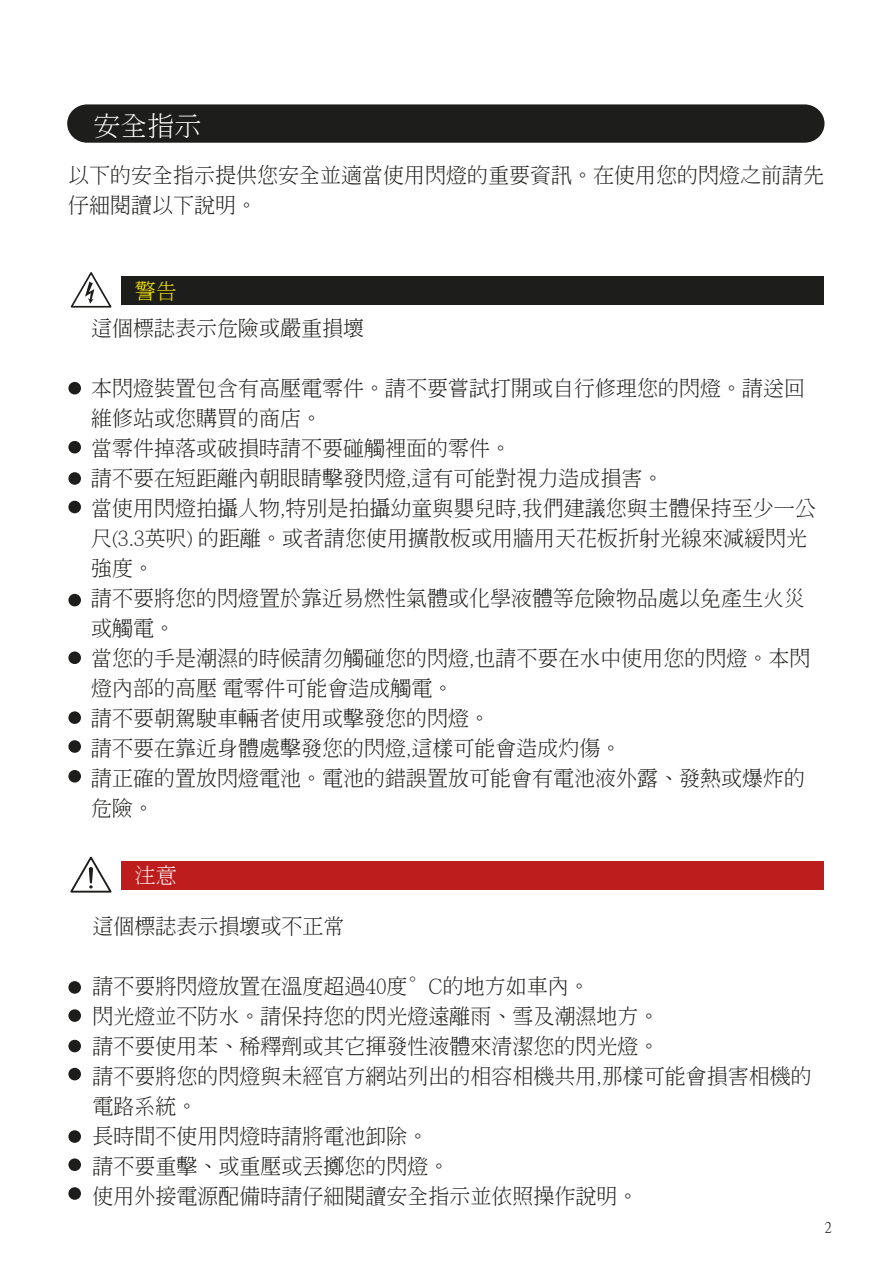
<style>
.page{position:relative;width:893px;height:1263px;background:#fff}
.page>*{position:absolute;margin:0;border:0;box-sizing:border-box;transform-origin:0 0}
.t1{font:300 27px "Adobe Ming Std";color:#fff}
.t2{font:300 21px/30px "Adobe Ming Std";color:#1d1d1b}
.t3{font:300 21px "Adobe Ming Std";color:#ffed00}
.t4{font:300 21px "Adobe Ming Std";color:#fff}
.t5{font:15px "Ming Li U";color:#1d1d1b}
</style>
<div class="page">
<div style="left:67px;top:104px;width:757px;height:39px;background:#1d1d1b"></div>
<div style="left:122px;top:276px;width:702px;height:29px;background:#1d1d1b"></div>
<svg style="left:70px;top:856px;width:42px;height:37px"></svg>
<div style="left:122px;top:861px;width:702px;height:28px;background:#bd1d1d"></div>
<svg style="left:70px;top:272px;width:42px;height:36px"></svg>
<div style="left:68px;top:382px;width:13px;height:12px;background:#1d1d1b;border-radius:50%"></div>
<div style="left:68px;top:770px;width:13px;height:12px;background:#1d1d1b;border-radius:50%"></div>
<div style="left:68px;top:981px;width:13px;height:13px;background:#1d1d1b;border-radius:50%"></div>
<div style="left:68px;top:1187px;width:13px;height:13px;background:#1d1d1b;border-radius:50%"></div>
<div style="left:68px;top:1158px;width:13px;height:13px;background:#1d1d1b;border-radius:50%"></div>
<div style="left:68px;top:1130px;width:13px;height:13px;background:#1d1d1b;border-radius:50%"></div>
<div style="left:68px;top:1068px;width:13px;height:12px;background:#1d1d1b;border-radius:50%"></div>
<div style="left:68px;top:1040px;width:13px;height:12px;background:#1d1d1b;border-radius:50%"></div>
<div style="left:68px;top:501px;width:13px;height:12px;background:#1d1d1b;border-radius:50%"></div>
<div style="left:68px;top:594px;width:13px;height:12px;background:#1d1d1b;border-radius:50%"></div>
<div style="left:68px;top:651px;width:13px;height:13px;background:#1d1d1b;border-radius:50%"></div>
<div style="left:68px;top:711px;width:13px;height:13px;background:#1d1d1b;border-radius:50%"></div>
<div style="left:68px;top:740px;width:13px;height:13px;background:#1d1d1b;border-radius:50%"></div>
<div style="left:68px;top:1009px;width:13px;height:13px;background:#1d1d1b;border-radius:50%"></div>
<div style="left:68px;top:472px;width:13px;height:13px;background:#1d1d1b;border-radius:50%"></div>
<div style="left:68px;top:441px;width:13px;height:12px;background:#1d1d1b;border-radius:50%"></div>
<p class="t1" style="left:93px;top:111px;width:109px">安全指示</p>
<p class="t2" style="left:68px;top:160px;width:758px">以下的安全指示提供您安全並適當使用閃燈的重要資訊。在使用您的閃燈之前請先仔細閱讀以下說明。</p>
<p class="t3" style="left:135px;top:279px;width:43px">警告</p>
<p class="t2" style="left:91px;top:312px;width:274px">這個標誌表示危險或嚴重損壞</p>
<p class="t2" style="left:91px;top:372px;width:726px">本閃燈裝置包含有高壓電零件。請不要嘗試打開或自行修理您的閃燈。請送回維修站或您購買的商店。<br>當零件掉落或破損時請不要碰觸裡面的零件。<br>請不要在短距離內朝眼睛擊發閃燈,這有可能對視力造成損害。<br>當使用閃燈拍攝人物,特別是拍攝幼童與嬰兒時,我們建議您與主體保持至少一公尺(3.3英呎) 的距離。或者請您使用擴散板或用牆用天花板折射光線來減緩閃光強度。<br>請不要將您的閃燈置於靠近易燃性氣體或化學液體等危險物品處以免產生火災或觸電。<br>當您的手是潮濕的時候請勿觸碰您的閃燈,也請不要在水中使用您的閃燈。本閃燈內部的高壓 電零件可能會造成觸電。<br>請不要朝駕駛車輛者使用或擊發您的閃燈。<br>請不要在靠近身體處擊發您的閃燈,這樣可能會造成灼傷。<br>請正確的置放閃燈電池。電池的錯誤置放可能會有電池液外露、發熱或爆炸的危險。</p>
<p class="t4" style="left:135px;top:864px;width:43px">注意</p>
<p class="t2" style="left:92px;top:910px;width:254px">這個標誌表示損壞或不正常</p>
<p class="t2" style="left:92px;top:970px;width:721px">請不要將閃燈放置在溫度超過40度°C的地方如車內。<br>閃光燈並不防水。請保持您的閃光燈遠離雨、雪及潮濕地方。<br>請不要使用苯、稀釋劑或其它揮發性液體來清潔您的閃光燈。<br>請不要將您的閃燈與未經官方網站列出的相容相機共用,那樣可能會損害相機的電路系統。<br>長時間不使用閃燈時請將電池卸除。<br>請不要重擊、或重壓或丟擲您的閃燈。<br>使用外接電源配備時請仔細閱讀安全指示並依照操作說明。</p>
<p class="t5" style="left:824px;top:1220px;width:9px">2</p>
</div>
